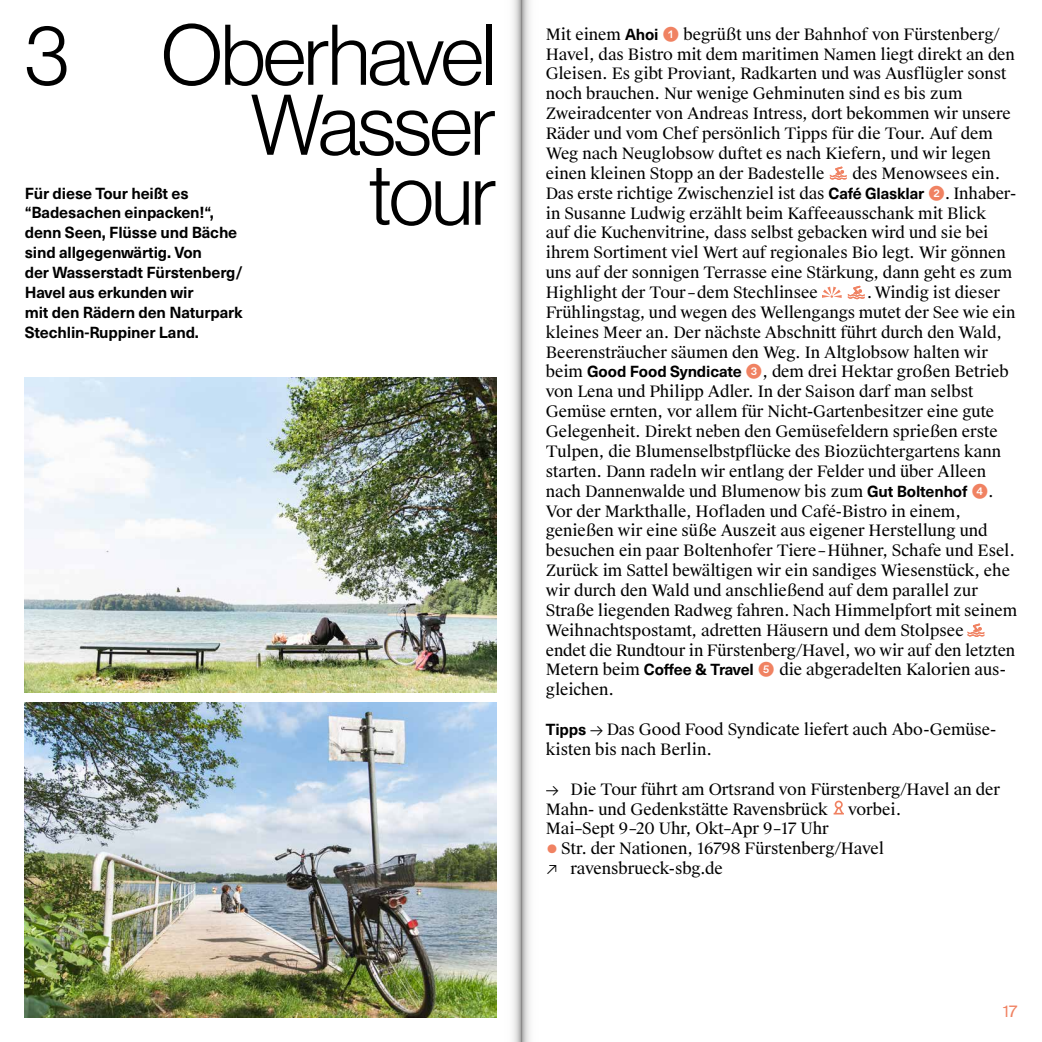
<style>
.page{position:relative;width:1042px;height:1042px;background:#fff}
.page>*{position:absolute;margin:0;border:0;box-sizing:border-box;transform-origin:0 0}
.t1{font:300 84px/70px "Haas Grot Disp 45";letter-spacing:-.025em;color:#000;text-align:right}
.t2{font:15.75px/19.9px "Suisse Works";letter-spacing:-.005em;color:#000}
.t3{font:700 15.75px/19.8px "Neue Haas Unica Pro";letter-spacing:-.01em;color:#000}
.t4{font:15.75px "Suisse Intl";color:#f08262}
.s1{font-family:"Neue Haas Unica Pro";font-weight:700}
.s2{font-family:"Favorit";font-size:19.25px;color:#f08262}
.s3{color:#f08262}
</style>
<div class="page">
<img style="left:25px;top:702px;width:471px;height:315px">
<img style="left:25px;top:377px;width:471px;height:315px">
<svg style="left:830px;top:167px;width:16px;height:13px"></svg>
<svg style="left:848px;top:286px;width:16px;height:13px"></svg>
<svg style="left:822px;top:287px;width:19px;height:11px"></svg>
<svg style="left:967px;top:623px;width:17px;height:14px"></svg>
<svg style="left:833px;top:800px;width:11px;height:15px"></svg>
<svg style="left:496px;top:0;width:25px;height:1042px"></svg>
<svg style="left:521px;top:0;width:9px;height:1042px;background:#cecece"></svg>
<h1 class="t1" style="left:25px;top:20px;width:473px">3 Oberhavel<br>Wasser<br>tour</h1>
<p class="t2" style="left:546px;top:25px;width:471px">Mit einem <span class="s1">Ahoi</span> <span class="s2">➊</span> begrüßt uns der Bahnhof von Fürstenberg/ Havel, das Bistro mit dem maritimen Namen liegt direkt an den Gleisen. Es gibt Proviant, Radkarten und was Ausflügler sonst noch brauchen. Nur wenige Gehminuten sind es bis zum Zweiradcenter von Andreas Intress, dort bekommen wir unsere Räder und vom Chef persönlich Tipps für die Tour. Auf dem Weg nach Neuglobsow duftet es nach Kiefern, und wir legen einen kleinen Stopp an der Badestelle</p>
<p class="t2" style="left:546px;top:164px;width:472px;text-indent:307px">des Menowsees ein.<br>Das erste richtige Zwischenziel ist das <span class="s1">Café Glasklar</span> <span class="s2">➋</span>. Inhaber&shy;in Susanne Ludwig erzählt beim Kaffeeausschank mit Blick<br>auf die Kuchenvitrine, dass selbst gebacken wird und sie bei ihrem Sortiment viel Wert auf regionales Bio legt. Wir gönnen uns auf der sonnigen Terrasse eine Stärkung, dann geht es zum Highlight der Tour–dem Stechlinsee</p>
<p class="t3" style="left:25px;top:183px;width:220px">Für diese Tour heißt es “Badesachen einpacken!“, denn Seen, Flüsse und Bäche sind allgegenwärtig. Von<br>der Wasserstadt Fürstenberg/<br>Havel aus erkunden wir<br>mit den Rädern den Naturpark<br>Stechlin-Ruppiner Land.</p>
<p class="t2" style="left:546px;top:283px;width:473px;text-indent:321px">. Windig ist dieser Frühlingstag, und wegen des Wellengangs mutet der See wie ein kleines Meer an. Der nächste Abschnitt führt durch den Wald, Beerensträucher säumen den Weg. In Altglobsow halten wir beim <span class="s1">Good Food Syndicate</span> <span class="s2">➌</span>, dem drei Hektar großen Betrieb von Lena und Philipp Adler. In der Saison darf man selbst Gemüse ernten, vor allem für Nicht-Gartenbesitzer eine gute Gelegenheit. Direkt neben den Gemüsefeldern sprießen erste Tulpen, die Blumenselbstpflücke des Biozüchtergartens kann starten. Dann radeln wir entlang der Felder und über Alleen nach Dannenwalde und Blumenow bis zum <span class="s1">Gut Boltenhof</span> <span class="s2">➍</span>.<br>Vor der Markthalle, Hofladen und Café-Bistro in einem, genießen wir eine süße Auszeit aus eigener Herstellung und besuchen ein paar Boltenhofer Tiere–Hühner, Schafe und Esel.<br>Zurück im Sattel bewältigen wir ein sandiges Wiesenstück, ehe wir durch den Wald und anschließend auf dem parallel zur Straße liegenden Radweg fahren. Nach Himmelpfort mit seinem Weihnachtspostamt, adretten Häusern und dem Stolpsee<br>endet die Rundtour in Fürstenberg/Havel, wo wir auf den letzten Metern beim <span class="s1">Coffee &amp; Travel</span> <span class="s2">➎</span> die abgeradelten Kalorien aus&shy;gleichen.</p>
<p class="t2" style="left:546px;top:720px;width:452px"><span class="s1">Tipps</span> → Das Good Food Syndicate liefert auch Abo-Gemüse&shy;kisten bis nach Berlin.</p>
<p class="t2" style="left:546px;top:779px;width:456px">→ Die Tour führt am Ortsrand von Fürstenberg/Havel an der<br>Mahn- und Gedenkstätte Ravensbrück</p>
<p class="t2" style="left:848px;top:799px;width:55px">vorbei.</p>
<p class="t2" style="left:546px;top:819px;width:285px">Mai–Sept 9–20 Uhr, Okt–Apr 9–17 Uhr</p>
<p class="t2" style="left:546px;top:839px;width:340px"><span class="s3">●</span> Str. der Nationen, 16798 Fürstenberg/Havel ↗ ravensbrueck-sbg.de</p>
<p class="t4" style="left:1003px;top:1002px;width:15px">17</p>
</div>
